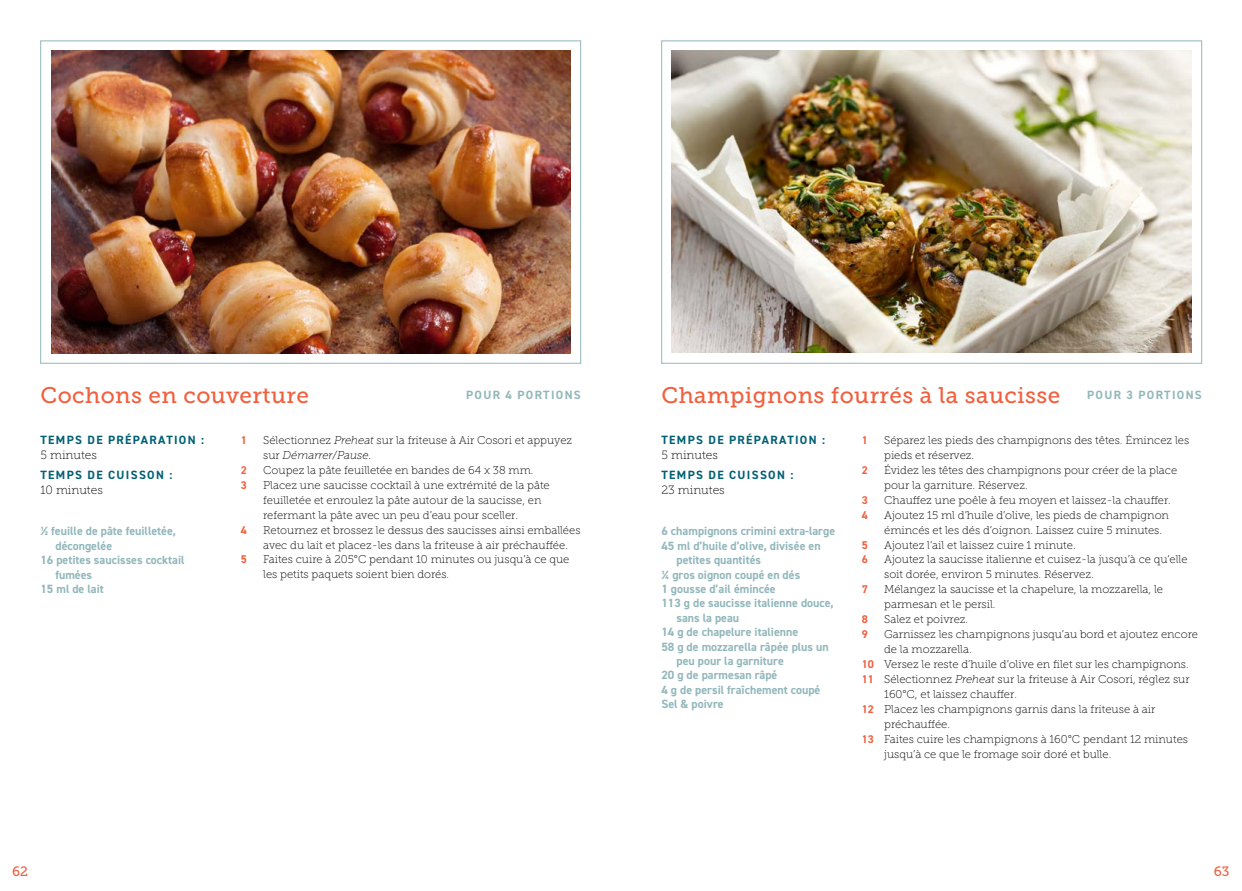
<style>
.page{position:relative;width:1242px;height:891px;background:#fff}
.page>*{position:absolute;margin:0;border:0;box-sizing:border-box;transform-origin:0 0}
.t1{font:22.5px "Museo Slab 500";letter-spacing:.02em;color:#f15f3d}
.t2{font:13.5px "Museo Slab 500";color:#f15f3d}
.t3{font:700 12px "DIN2014";color:#92b7bb}
.t4{font:700 12px "DIN2014";letter-spacing:.11em;color:#006074}
.t5{font:12px "Museo Slab 100";color:#000}
.t6{font:700 12px "DIN2014";letter-spacing:.11em;color:#92b7bb}
.t7{font:11.25px/15px "Museo Slab 100";color:#000}
.t8{font:700 11.25px "DIN2014";color:#f15f3d}
.s1{font-style:italic}
.s2{font-family:"DIN2014";font-weight:700;color:#f15f3d}
</style>
<div class="page">
<img style="left:51px;top:51px;width:519px;height:302px">
<img style="left:671px;top:51px;width:521px;height:302px">
<h1 class="t1" style="left:40px;top:382px;width:270px">Cochons en couverture</h1>
<p class="t6" style="left:466px;top:387px;width:116px">POUR 4 PORTIONS</p>
<h1 class="t1" style="left:662px;top:382px;width:400px">Champignons fourrés à la saucisse</h1>
<p class="t6" style="left:1087px;top:387px;width:116px">POUR 3 PORTIONS</p>
<p class="t4" style="left:41px;top:432px;width:165px">TEMPS DE PRÉPARATION :</p>
<p class="t5" style="left:41px;top:448px;width:58px">5 minutes</p>
<p class="t4" style="left:41px;top:467px;width:133px">TEMPS DE CUISSON :</p>
<p class="t5" style="left:41px;top:483px;width:64px">10 minutes</p>
<p class="t3" style="left:40px;top:523px;width:137px">½ feuille de pâte feuilletée,</p>
<p class="t3" style="left:56px;top:538px;width:58px">décongelée</p>
<p class="t3" style="left:40px;top:552px;width:146px">16 petites saucisses cocktail</p>
<p class="t3" style="left:56px;top:566px;width:38px">fumées</p>
<p class="t3" style="left:40px;top:581px;width:65px">15 ml de lait</p>
<p class="t8" style="left:241px;top:432px;width:8px">1</p>
<p class="t7" style="left:263px;top:432px;width:311px">Sélectionnez <span class="s1">Preheat</span> sur la friteuse à Air Cosori et appuyez sur <span class="s1">Démarrer/Pause</span>.</p>
<p class="t8" style="left:241px;top:462px;width:8px">2</p>
<p class="t7" style="left:263px;top:462px;width:272px">Coupez la pâte feuilletée en bandes de 64 x 38 mm.</p>
<p class="t8" style="left:241px;top:477px;width:8px">3</p>
<p class="t7" style="left:263px;top:477px;width:288px">Placez une saucisse cocktail à une extrémité de la pâte feuilletée et enroulez la pâte autour de la saucisse, en refermant la pâte avec un peu d’eau pour sceller.</p>
<p class="t8" style="left:241px;top:522px;width:8px">4</p>
<p class="t7" style="left:263px;top:522px;width:319px">Retournez et brossez le dessus des saucisses ainsi emballées avec du lait et placez-les dans la friteuse à air préchauffée.</p>
<p class="t8" style="left:241px;top:552px;width:8px">5</p>
<p class="t7" style="left:263px;top:552px;width:308px">Faites cuire à 205°C pendant 10 minutes ou jusqu’à ce que les petits paquets soient bien dorés.</p>
<p class="t4" style="left:662px;top:432px;width:165px">TEMPS DE PRÉPARATION :</p>
<p class="t5" style="left:662px;top:448px;width:58px">5 minutes</p>
<p class="t4" style="left:662px;top:467px;width:133px">TEMPS DE CUISSON :</p>
<p class="t5" style="left:662px;top:483px;width:65px">23 minutes</p>
<p class="t3" style="left:662px;top:523px;width:175px">6 champignons crimini extra-large</p>
<p class="t3" style="left:662px;top:538px;width:161px">45 ml d’huile d’olive, divisée en</p>
<p class="t3" style="left:676px;top:552px;width:86px">petites quantités</p>
<p class="t3" style="left:662px;top:566px;width:140px">¼ gros oignon coupé en dés</p>
<p class="t3" style="left:662px;top:581px;width:116px">1 gousse d’ail émincée</p>
<p class="t3" style="left:662px;top:595px;width:174px">113 g de saucisse italienne douce,</p>
<p class="t3" style="left:676px;top:610px;width:64px">sans la peau</p>
<p class="t3" style="left:662px;top:624px;width:138px">14 g de chapelure italienne</p>
<p class="t3" style="left:662px;top:638px;width:169px">58 g de mozzarella râpée plus un</p>
<p class="t3" style="left:676px;top:653px;width:109px">peu pour la garniture</p>
<p class="t3" style="left:662px;top:667px;width:117px">20 g de parmesan râpé</p>
<p class="t3" style="left:662px;top:682px;width:160px">4 g de persil fraîchement coupé</p>
<p class="t3" style="left:662px;top:696px;width:64px">Sel &amp; poivre</p>
<p class="t8" style="left:862px;top:432px;width:8px">1</p>
<p class="t7" style="left:884px;top:432px;width:307px">Séparez les pieds des champignons des têtes. Émincez les pieds et réservez.</p>
<p class="t8" style="left:862px;top:462px;width:8px">2</p>
<p class="t7" style="left:884px;top:462px;width:294px">Évidez les têtes des champignons pour créer de la place pour la garniture. Réservez.</p>
<p class="t8" style="left:862px;top:492px;width:8px">3</p>
<p class="t7" style="left:884px;top:492px;width:288px">Chauffez une poêle à feu moyen et laissez-la chauffer.</p>
<p class="t8" style="left:862px;top:507px;width:8px">4</p>
<p class="t7" style="left:884px;top:507px;width:286px">Ajoutez 15 ml d’huile d’olive, les pieds de champignon émincés et les dés d’oignon. Laissez cuire 5 minutes.</p>
<p class="t8" style="left:862px;top:537px;width:8px">5</p>
<p class="t7" style="left:884px;top:537px;width:193px">Ajoutez l’ail et laissez cuire 1 minute.</p>
<p class="t8" style="left:862px;top:552px;width:8px">6</p>
<p class="t7" style="left:884px;top:552px;width:305px">Ajoutez la saucisse italienne et cuisez-la jusqu’à ce qu’elle soit dorée, environ 5 minutes. Réservez.</p>
<p class="t8" style="left:862px;top:582px;width:8px">7</p>
<p class="t7" style="left:884px;top:582px;width:280px">Mélangez la saucisse et la chapelure, la mozzarella, le parmesan et le persil.</p>
<p class="t8" style="left:862px;top:612px;width:8px">8</p>
<p class="t7" style="left:884px;top:612px;width:86px">Salez et poivrez.</p>
<p class="t8" style="left:862px;top:627px;width:8px">9</p>
<p class="t7" style="left:884px;top:627px;width:315px">Garnissez les champignons jusqu’au bord et ajoutez encore</p>
<p class="t7" style="left:884px;top:642px;width:89px">de la mozzarella.</p>
<p class="t7" style="left:862px;top:657px;width:329px"><span class="s2">10</span> Versez le reste d’huile d’olive en filet sur les champignons.</p>
<p class="t7" style="left:862px;top:672px;width:329px"><span class="s2">11</span> Sélectionnez <span class="s1">Preheat</span> sur la friteuse à Air Cosori, réglez sur</p>
<p class="t7" style="left:884px;top:687px;width:134px">160°C, et laissez chauffer.</p>
<p class="t7" style="left:862px;top:702px;width:295px"><span class="s2">12</span> Placez les champignons garnis dans la friteuse à air</p>
<p class="t7" style="left:884px;top:717px;width:67px">préchauffée.</p>
<p class="t7" style="left:862px;top:732px;width:328px"><span class="s2">13</span> Faites cuire les champignons à 160°C pendant 12 minutes</p>
<p class="t7" style="left:884px;top:747px;width:229px">jusqu’à ce que le fromage soir doré et bulle.</p>
<p class="t2" style="left:12px;top:864px;width:17px">62</p>
<p class="t2" style="left:1214px;top:864px;width:17px">63</p>
</div>
